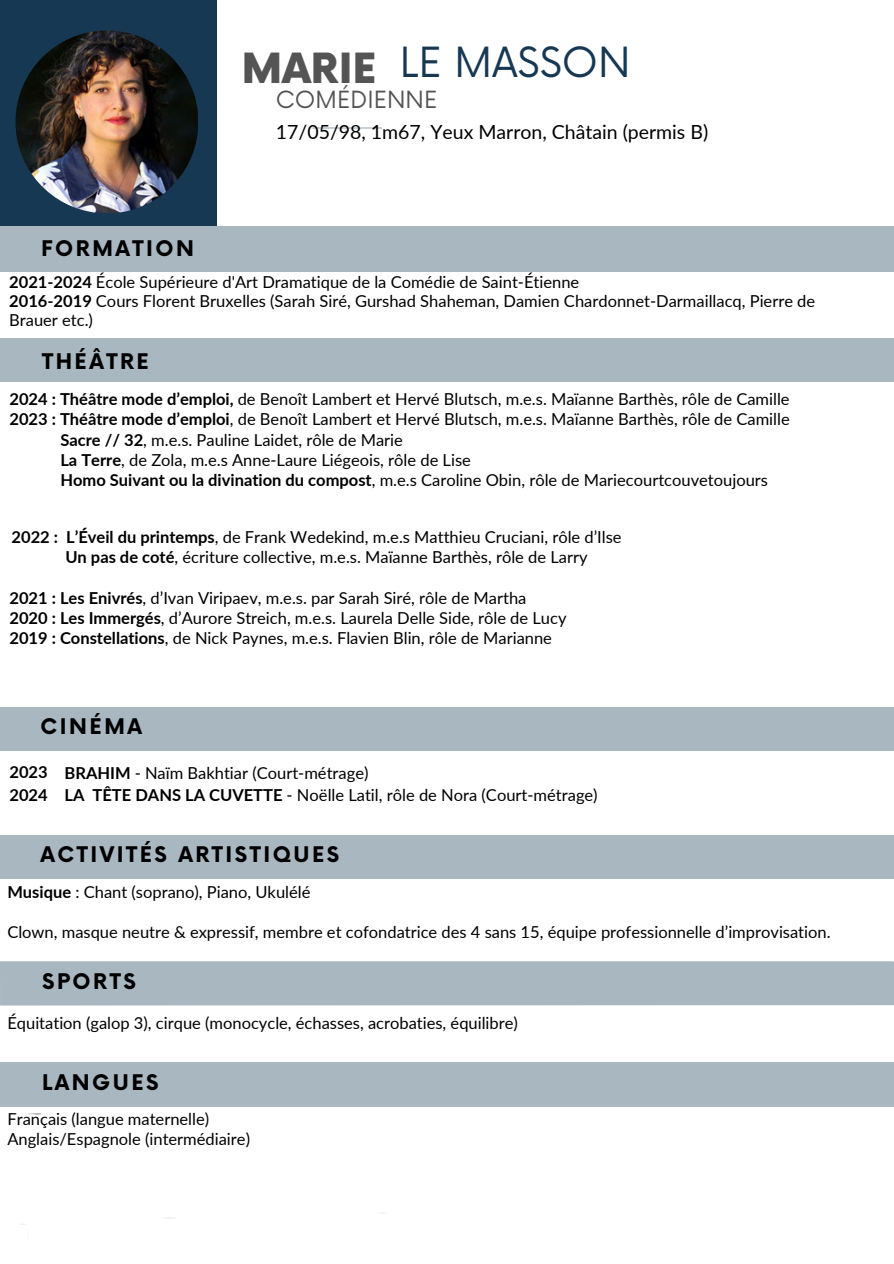
<style>
.page{position:relative;width:894px;height:1264px;background:#fff}
.page>*{position:absolute;margin:0;border:0;box-sizing:border-box;transform-origin:0 0}
.t1{font:40.5px "Now";color:#163853}
.t2{font:900 40.5px "Now";color:#545454}
.t3{font:23.1px "Now";color:#545454}
.t4{font:700 21px "Now";letter-spacing:.12em;color:#000}
.t5{font:19.5px "Lato";color:#000}
.t6{font:16.5px/20.2px "Lato";color:#000}
.t7{font:700 16.5px "Lato";color:#000}
.s1{font-weight:700}
</style>
<div class="page">
<div style="left:0;top:0;width:217px;height:227px;background:#163853"></div>
<img style="left:311px;top:127px;width:70px;height:2px">
<img style="left:15px;top:31px;width:183px;height:182px">
<img style="left:28px;top:1113px;width:13px;height:2px">
<div style="left:0;top:835px;width:893px;height:43px;background:#a9b7c0"></div>
<div style="left:0;top:338px;width:893px;height:44px;background:#a9b7c0"></div>
<div style="left:0;top:707px;width:893px;height:43px;background:#a9b7c0"></div>
<div style="left:0;top:961px;width:893px;height:44px;background:#a9b7c0"></div>
<div style="left:0;top:1062px;width:893px;height:44px;background:#a9b7c0"></div>
<div style="left:0;top:226px;width:893px;height:46px;background:#a9b7c0"></div>
<img style="left:164px;top:1217px;width:11px;height:2px">
<p class="t4" style="left:41px;top:237px;width:154px">FORMATION</p>
<h3 class="t2" style="left:242px;top:46px;width:136px">MARIE</h3>
<p class="t1" style="left:400px;top:40px;width:232px">LE MASSON</p>
<p class="t3" style="left:276px;top:87px;width:163px">COMÉDIENNE</p>
<p class="t5" style="left:276px;top:120px;width:433px">17/05/98, 1m67, Yeux Marron, Châtain (permis B)</p>
<h3 class="t6" style="left:9px;top:271px;width:571px"><span class="s1">2021-2024</span> École Supérieure d'Art Dramatique de la Comédie de Saint-Étienne</h3>
<p class="t6" style="left:9px;top:291px;width:807px;line-height:19.2px"><span class="s1">2016-2019</span> Cours Florent Bruxelles (Sarah Siré, Gurshad Shaheman, Damien Chardonnet-Darmaillacq, Pierre de<br>Brauer etc.)</p>
<p class="t4" style="left:42px;top:350px;width:108px">THÉÂTRE</p>
<h3 class="t6" style="left:9px;top:388px;width:781px"><span class="s1">2024 : Théâtre mode d’emploi,</span> de Benoît Lambert et Hervé Blutsch, m.e.s. Maïanne Barthès, rôle de Camille<br><span class="s1">2023 : Théâtre mode d’emploi</span>, de Benoît Lambert et Hervé Blutsch, m.e.s. Maïanne Barthès, rôle de Camille</h3>
<h5 class="t6" style="left:60px;top:429px;width:709px"><span class="s1">Sacre // 32</span>, m.e.s. Pauline Laidet, rôle de Marie<br><span class="s1">La Terre</span>, de Zola, m.e.s Anne-Laure Liégeois, rôle de Lise<br><span class="s1">Homo Suivant ou la divination du compost</span>, m.e.s Caroline Obin, rôle de Mariecourtcouvetoujours</h5>
<p class="t6" style="left:12px;top:527px;width:611px"><span class="s1">2022 : L’Éveil du printemps</span>, de Frank Wedekind, m.e.s Matthieu Cruciani, rôle d’Ilse</p>
<h3 class="t6" style="left:65px;top:547px;width:523px"><span class="s1">Un pas de coté</span>, écriture collective, m.e.s. Maïanne Barthès, rôle de Larry</h3>
<p class="t6" style="left:9px;top:587px;width:518px"><span class="s1">2021 : Les Enivrés</span>, d’Ivan Viripaev, m.e.s. par Sarah Siré, rôle de Martha</p>
<h3 class="t6" style="left:9px;top:607px;width:558px"><span class="s1">2020 : Les Immergés</span>, d’Aurore Streich, m.e.s. Laurela Delle Side, rôle de Lucy</h3>
<p class="t6" style="left:9px;top:627px;width:544px"><span class="s1">2019 : Constellations</span>, de Nick Paynes, m.e.s. Flavien Blin, rôle de Marianne</p>
<h3 class="t4" style="left:41px;top:715px;width:103px">CINÉMA</h3>
<p class="t7" style="left:9px;top:761px;width:40px">2023</p>
<p class="t6" style="left:64px;top:762px;width:305px"><span class="s1">BRAHIM</span> - Naïm Bakhtiar (Court-métrage)</p>
<p class="t7" style="left:9px;top:784px;width:40px">2024</p>
<p class="t6" style="left:64px;top:784px;width:534px"><span class="s1">LA TÊTE DANS LA CUVETTE</span> - Noëlle Latil, rôle de Nora (Court-métrage)</p>
<p class="t4" style="left:41px;top:843px;width:300px">ACTIVITÉS ARTISTIQUES</p>
<p class="t6" style="left:7px;top:881px;width:304px"><span class="s1">Musique</span> : Chant (soprano), Piano, Ukulélé</p>
<p class="t6" style="left:7px;top:921px;width:824px">Clown, masque neutre &amp; expressif, membre et cofondatrice des 4 sans 15, équipe professionnelle d’improvisation.</p>
<p class="t4" style="left:42px;top:970px;width:95px">SPORTS</p>
<p class="t6" style="left:7px;top:1012px;width:512px">Équitation (galop 3), cirque (monocycle, échasses, acrobaties, équilibre)</p>
<p class="t4" style="left:42px;top:1070px;width:118px">LANGUES</p>
<p class="t6" style="left:7px;top:1108px;width:244px">Français (langue maternelle)<br>Anglais/Espagnole (intermédiaire)</p>
</div>
